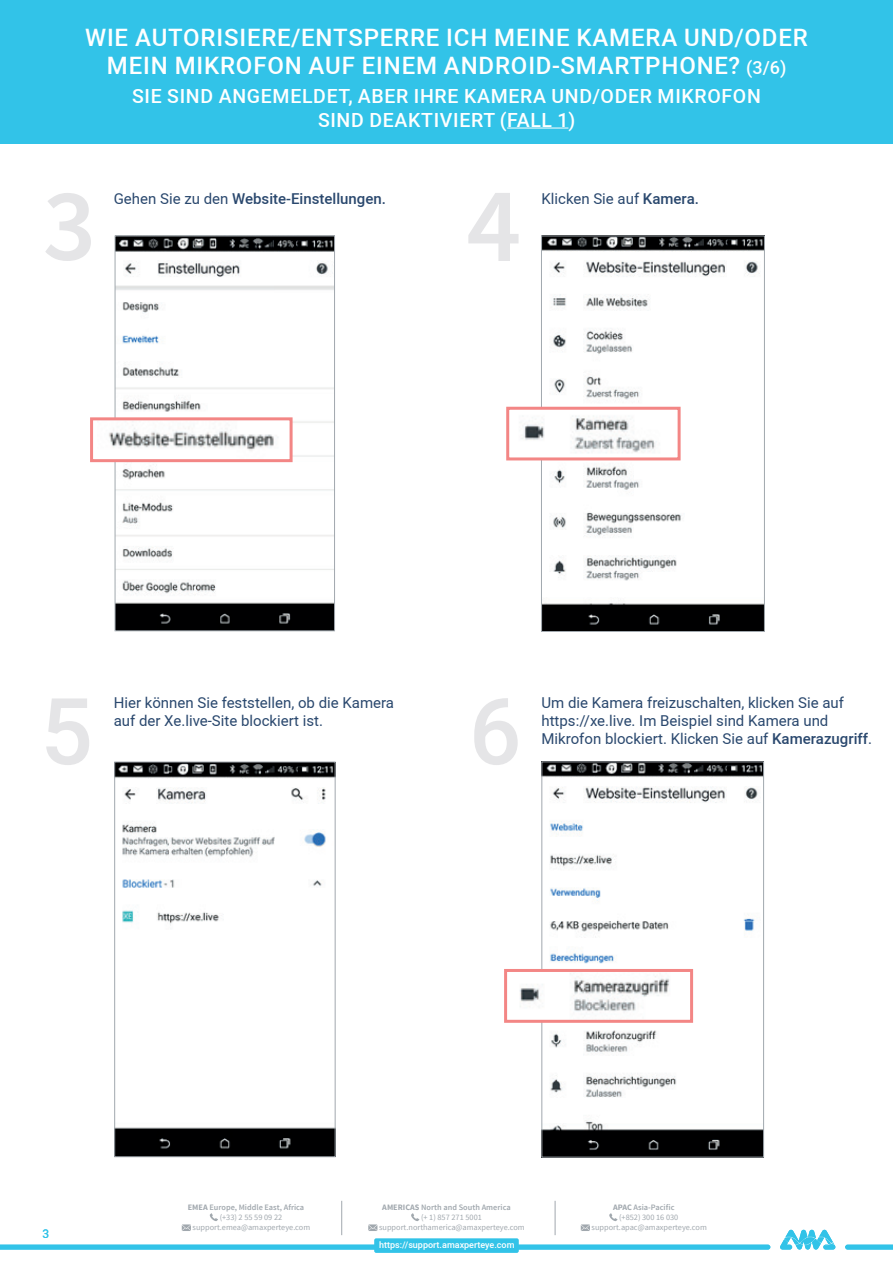
<style>
.page{position:relative;width:893px;height:1263px;background:#fff}
.page>*{position:absolute;margin:0;border:0;box-sizing:border-box;transform-origin:0 0}
.t1{font:500 92.4px "Roboto";color:#e5e5e7}
.t2{font:500 24px/28.8px "Roboto";letter-spacing:.035em;color:#fff;text-align:center}
.t3{font:500 19.5px/23.4px "Roboto";letter-spacing:.035em;color:#fff;text-align:center}
.t4{font:15px/18px "Roboto";color:#2a486e}
.t5{font:500 15px "Roboto";color:#2a486e}
.t6{font:12px "Roboto";color:#32c3e8}
.t7{font:500 9px "Roboto";color:#fff}
.t8{font:8.25px "Source Sans Pro";color:#a1a8ae}
.t9{font:600 8.25px "Source Sans Pro";color:#a1a8ae}
.s1{font-size:18px}
.s2{font-weight:400}
.s3{font-weight:500}
.s4{font-weight:700}
</style>
<div class="page">
<hr style="left:0;top:1245px;width:770px;height:4px;background:#32c3e8">
<svg style="left:845px;top:1245px;width:48px;height:4px"></svg>
<svg style="left:780px;top:1230px;width:55px;height:19px"></svg>
<div style="left:0;top:0;width:893px;height:143px;background:#32c3e8"></div>
<svg style="left:411px;top:1213px;width:8px;height:8px"></svg>
<svg style="left:368px;top:1224px;width:9px;height:7px"></svg>
<svg style="left:210px;top:1213px;width:8px;height:8px"></svg>
<svg style="left:182px;top:1224px;width:9px;height:7px"></svg>
<svg style="left:609px;top:1213px;width:8px;height:8px"></svg>
<svg style="left:581px;top:1224px;width:9px;height:7px"></svg>
<div style="left:374px;top:1238px;width:145px;height:15px;background:#32c3e8;border-radius:2px"></div>
<hr style="left:341px;top:1201px;width:1px;height:34px;background:#a1a8ae">
<hr style="left:555px;top:1201px;width:1px;height:34px;background:#a1a8ae">
<img style="left:543px;top:763px;width:219px;height:392px">
<div style="left:541px;top:761px;width:223px;height:396px;border:1px solid #a1a8ae"></div>
<img style="left:543px;top:238px;width:220px;height:392px">
<div style="left:541px;top:236px;width:224px;height:396px;border:1px solid #a1a8ae"></div>
<svg style="left:45px;top:193px;width:46px;height:68px"></svg>
<svg style="left:468px;top:193px;width:51px;height:68px"></svg>
<img style="left:117px;top:238px;width:216px;height:391px">
<div style="left:115px;top:236px;width:220px;height:395px;border:1px solid #a1a8ae"></div>
<img style="left:109px;top:421px;width:180px;height:37px">
<div style="left:90px;top:417px;width:203px;height:45px;border:3px solid #f38685"></div>
<img style="left:522px;top:411px;width:155px;height:45px">
<div style="left:506px;top:407px;width:175px;height:53px;border:3px solid #f38685"></div>
<img style="left:116px;top:764px;width:218px;height:391px">
<div style="left:114px;top:762px;width:222px;height:395px;border:1px solid #a1a8ae"></div>
<img style="left:520px;top:973px;width:169px;height:46px">
<div style="left:504px;top:969px;width:189px;height:54px;border:3px solid #f38685"></div>
<hr style="left:507px;top:128px;width:61px;height:1px;background:#fff">
<h2 class="t2" style="left:85px;top:23px;width:724px">WIE AUTORISIERE/ENTSPERRE ICH MEINE KAMERA UND/ODER<br>MEIN MIKROFON AUF EINEM ANDROID-SMARTPHONE? <span class="s1">(3/6)</span></h2>
<h3 class="t3" style="left:132px;top:85px;width:630px">SIE SIND ANGEMELDET, ABER IHRE KAMERA UND/ODER MIKROFON<br>SIND DEAKTIVIERT (FALL 1)</h3>
<p class="t5" style="left:114px;top:190px;width:274px"><span class="s2">Gehen Sie zu den</span> Website-Einstellungen.</p>
<p class="t4" style="left:541px;top:190px;width:159px">Klicken Sie auf <span class="s3">Kamera.</span></p>
<p class="t4" style="left:114px;top:694px;width:282px">Hier können Sie feststellen, ob die Kamera auf der Xe.live-Site blockiert ist.</p>
<h1 class="t1" style="left:40px;top:677px;width:54px">5</h1>
<h1 class="t1" style="left:469px;top:677px;width:54px">6</h1>
<p class="t4" style="left:541px;top:694px;width:304px">Um die Kamera freizuschalten, klicken Sie auf https://xe.live. Im Beispiel sind Kamera und</p>
<p class="t4" style="left:541px;top:730px;width:332px">Mikrofon blockiert. Klicken Sie auf <span class="s3">Kamerazugriff</span>.</p>
<p class="t6" style="left:43px;top:1226px;width:8px">3</p>
<p class="t9" style="left:188px;top:1202px;width:118px"><span class="s4">EMEA</span> Europe, Middle East, Africa</p>
<p class="t8" style="left:220px;top:1212px;width:64px">(+33) 2 55 59 09 22</p>
<p class="t8" style="left:193px;top:1222px;width:119px">support.emea@amaxperteye.com</p>
<p class="t9" style="left:382px;top:1202px;width:130px"><span class="s4">AMERICAS</span> North and South America</p>
<p class="t8" style="left:421px;top:1212px;width:62px">(+ 1) 857 271 5001</p>
<p class="t8" style="left:379px;top:1222px;width:147px">support.northamerica@amaxperteye.com</p>
<p class="t7" style="left:379px;top:1239px;width:137px">https://support.amaxperteye.com</p>
<p class="t9" style="left:613px;top:1202px;width:63px"><span class="s4">APAC</span> Asia-Pacific</p>
<p class="t8" style="left:619px;top:1212px;width:61px">(+852) 300 16 030</p>
<p class="t8" style="left:592px;top:1222px;width:117px">support.apac@amaxperteye.com</p>
</div>
